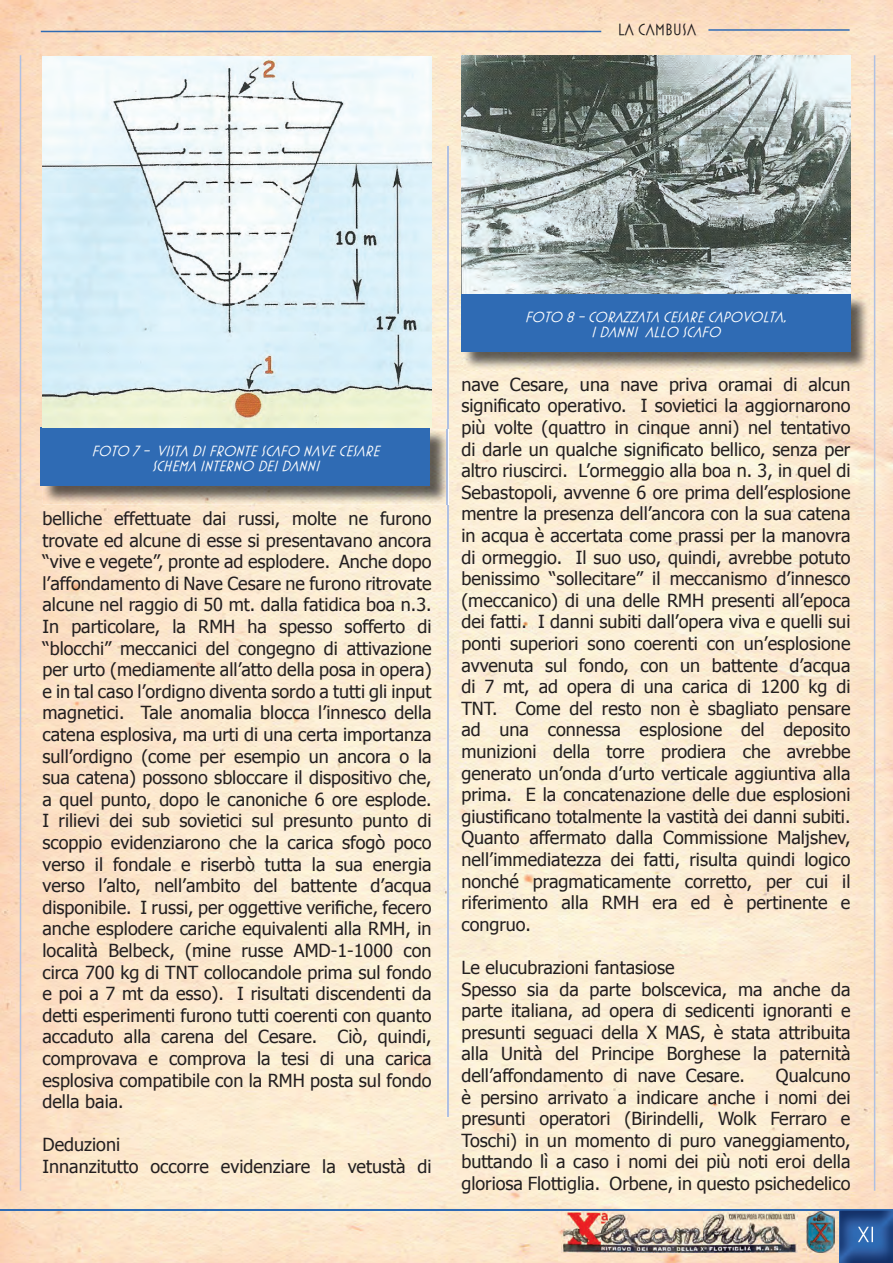
<style>
.page{position:relative;width:893px;height:1263px;background:#fff}
.page>*{position:absolute;margin:0;border:0;box-sizing:border-box;transform-origin:0 0}
.t1{font:18px/21.6px "Tahoma";color:#231f20;text-align:justify}
.t2{font:16.5px "Mostra Three";color:#231f20}
.t3{font:italic 15px/15px "Mostra Three";color:#fff;text-align:center}
</style>
<div class="page">
<img style="left:0;top:0;width:893px;height:1263px">
<hr style="left:0;top:1209px;width:893px;height:1px;background:#2f6bb4">
<img style="left:561px;top:1210px;width:236px;height:43px">
<img style="left:806px;top:1211px;width:28px;height:42px">
<svg style="left:806px;top:1210px;width:28px;height:1px"></svg>
<hr style="left:41px;top:31px;width:560px;height:1px;background:#2f6bb4">
<hr style="left:708px;top:29px;width:142px;height:2px;background:#2f6bb4">
<img style="left:840px;top:1210px;width:53px;height:53px">
<img style="left:858px;top:1227px;width:15px;height:15px">
<hr style="left:447px;top:146px;width:1px;height:971px;background:#b0c0e2">
<hr style="left:20px;top:55px;width:1px;height:1136px;background:#b0c0e2">
<hr style="left:874px;top:55px;width:1px;height:1136px;background:#b0c0e2">
<img style="left:43px;top:430px;width:406px;height:75px">
<img style="left:447px;top:430px;width:1px;height:75px">
<div style="left:41px;top:428px;width:389px;height:58px;background:#2f6bb4"></div>
<img style="left:463px;top:295px;width:406px;height:75px">
<div style="left:461px;top:293px;width:389px;height:58px;background:#2f6bb4"></div>
<img style="left:42px;top:57px;width:389px;height:371px">
<img style="left:461px;top:55px;width:389px;height:238px">
<p class="t2" style="left:618px;top:21px;width:80px">LA CAMBUSA</p>
<p class="t3" style="left:91px;top:443px;width:294px">FOTO 7- VISTA DIFRONTESCAFO NAVECESARE<br>SCHEMA INTERNO DEIDANNI</p>
<p class="t1" style="left:43px;top:507px;width:391px">belliche effettuate dai russi, molte ne furono trovate ed alcune di esse si presentavano ancora “vive e vegete”, pronte ad esplodere. Anche dopo l’affondamento di Nave Cesare ne furono ritrovate alcune nel raggio di 50 mt. dalla fatidica boa n.3.<br>In particolare, la RMH ha spesso sofferto di “blocchi” meccanici del congegno di attivazione per urto (mediamente all’atto della posa in opera) e in tal caso l’ordigno diventa sordo a tutti gli input magnetici. Tale anomalia blocca l’innesco della catena esplosiva, ma urti di una certa importanza sull’ordigno (come per esempio un ancora o la sua catena) possono sbloccare il dispositivo che, a quel punto, dopo le canoniche 6 ore esplode.<br>I rilievi dei sub sovietici sul presunto punto di scoppio evidenziarono che la carica sfogò poco verso il fondale e riserbò tutta la sua energia verso l’alto, nell’ambito del battente d’acqua disponibile. I russi, per oggettive verifiche, fecero anche esplodere cariche equivalenti alla RMH, in località Belbeck, (mine russe AMD-1-1000 con circa 700 kg di TNT collocandole prima sul fondo e poi a 7 mt da esso). I risultati discendenti da detti esperimenti furono tutti coerenti con quanto accaduto alla carena del Cesare. Ciò, quindi, comprovava e comprova la tesi di una carica esplosiva compatibile con la RMH posta sul fondo della baia.</p>
<p class="t1" style="left:43px;top:1133px;width:391px">Deduzioni<br>Innanzitutto occorre evidenziare la vetustà di</p>
<p class="t3" style="left:525px;top:309px;width:268px">FOTO 8-CORAZZATA CESARECAPOVOLTA,<br>IDANNI ALLO SCAFO</p>
<p class="t1" style="left:461px;top:373px;width:391px">nave Cesare, una nave priva oramai di alcun significato operativo. I sovietici la aggiornarono più volte (quattro in cinque anni) nel tentativo di darle un qualche significato bellico, senza per altro riuscirci. L’ormeggio alla boa n. 3, in quel di Sebastopoli, avvenne 6 ore prima dell’esplosione mentre la presenza dell’ancora con la sua catena in acqua è accertata come prassi per la manovra di ormeggio. Il suo uso, quindi, avrebbe potuto benissimo “sollecitare” il meccanismo d’innesco (meccanico) di una delle RMH presenti all’epoca dei fatti. I danni subiti dall’opera viva e quelli sui ponti superiori sono coerenti con un’esplosione avvenuta sul fondo, con un battente d’acqua di 7 mt, ad opera di una carica di 1200 kg di TNT. Come del resto non è sbagliato pensare ad una connessa esplosione del deposito munizioni della torre prodiera che avrebbe generato un’onda d’urto verticale aggiuntiva alla prima. E la concatenazione delle due esplosioni giustificano totalmente la vastità dei danni subiti.<br>Quanto affermato dalla Commissione Maljshev, nell’immediatezza dei fatti, risulta quindi logico nonché pragmaticamente corretto, per cui il riferimento alla RMH era ed è pertinente e congruo.</p>
<p class="t1" style="left:461px;top:956px;width:391px;text-align:left">Le elucubrazioni fantasiose<br>Spesso sia da parte bolscevica, ma anche da parte italiana, ad opera di sedicenti ignoranti e presunti seguaci della X MAS, è stata attribuita alla Unità del Principe Borghese la paternità dell’affondamento di nave Cesare.</p>
<p class="t1" style="left:461px;top:1064px;width:391px;text-indent:315px">Qualcuno è persino arrivato a indicare anche i nomi dei presunti operatori (Birindelli, Wolk Ferraro e Toschi) in un momento di puro vaneggiamento, buttando lì a caso i nomi dei più noti eroi della gloriosa Flottiglia. Orbene, in questo psichedelico</p>
</div>
